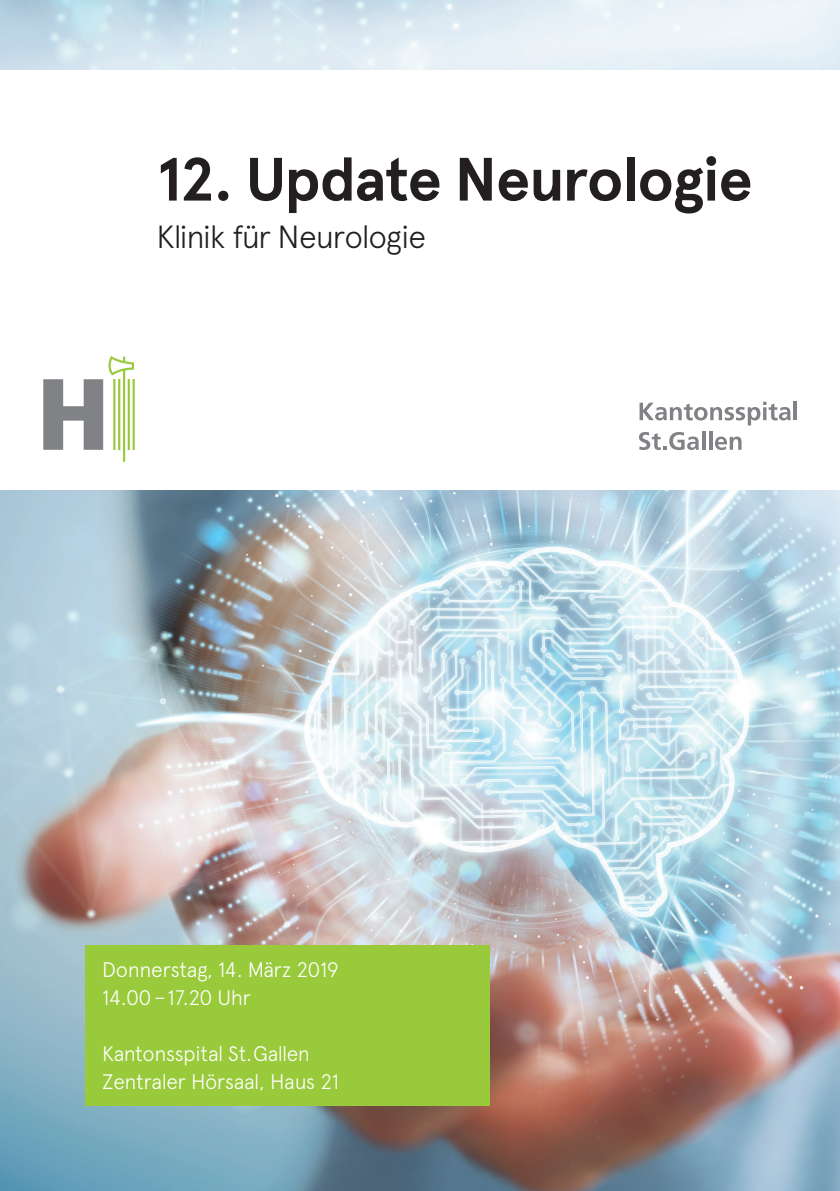
<style>
.page{position:relative;width:840px;height:1191px;background:#fff}
.page>*{position:absolute;margin:0;border:0;box-sizing:border-box;transform-origin:0 0}
.t1{font:700 61px "Apercu";letter-spacing:-.025em;color:#231f20}
.t2{font:300 32px "Apercu";letter-spacing:-.04em;color:#231f20}
.t3{font:300 21px/28px "Apercu";letter-spacing:-.02em;color:#fff}
</style>
<div class="page">
<img style="left:0;top:490px;width:839px;height:701px">
<svg style="left:43px;top:356px;width:92px;height:106px"></svg>
<svg style="left:639px;top:402px;width:151px;height:23px"></svg>
<hr style="left:793px;top:401px;width:3px;height:19px;background:#808285">
<svg style="left:639px;top:432px;width:59px;height:18px"></svg>
<svg style="left:702px;top:431px;width:3px;height:19px"></svg>
<hr style="left:708px;top:431px;width:3px;height:19px;background:#808285">
<svg style="left:715px;top:436px;width:26px;height:14px"></svg>
<div style="left:85px;top:945px;width:404px;height:161px;background:#99ca3b"></div>
<h1 class="t1" style="left:156px;top:142px;width:597px">12. Update Neurologie</h1>
<h2 class="t2" style="left:156px;top:217px;width:271px">Klinik für Neurologie</h2>
<p class="t3" style="left:102px;top:955px;width:238px">Donnerstag, 14. März 2019<br>14.00 – 17.20 Uhr</p>
<p class="t3" style="left:102px;top:1039px;width:238px">Kantonsspital St. Gallen<br>Zentraler Hörsaal, Haus 21</p>
</div>
